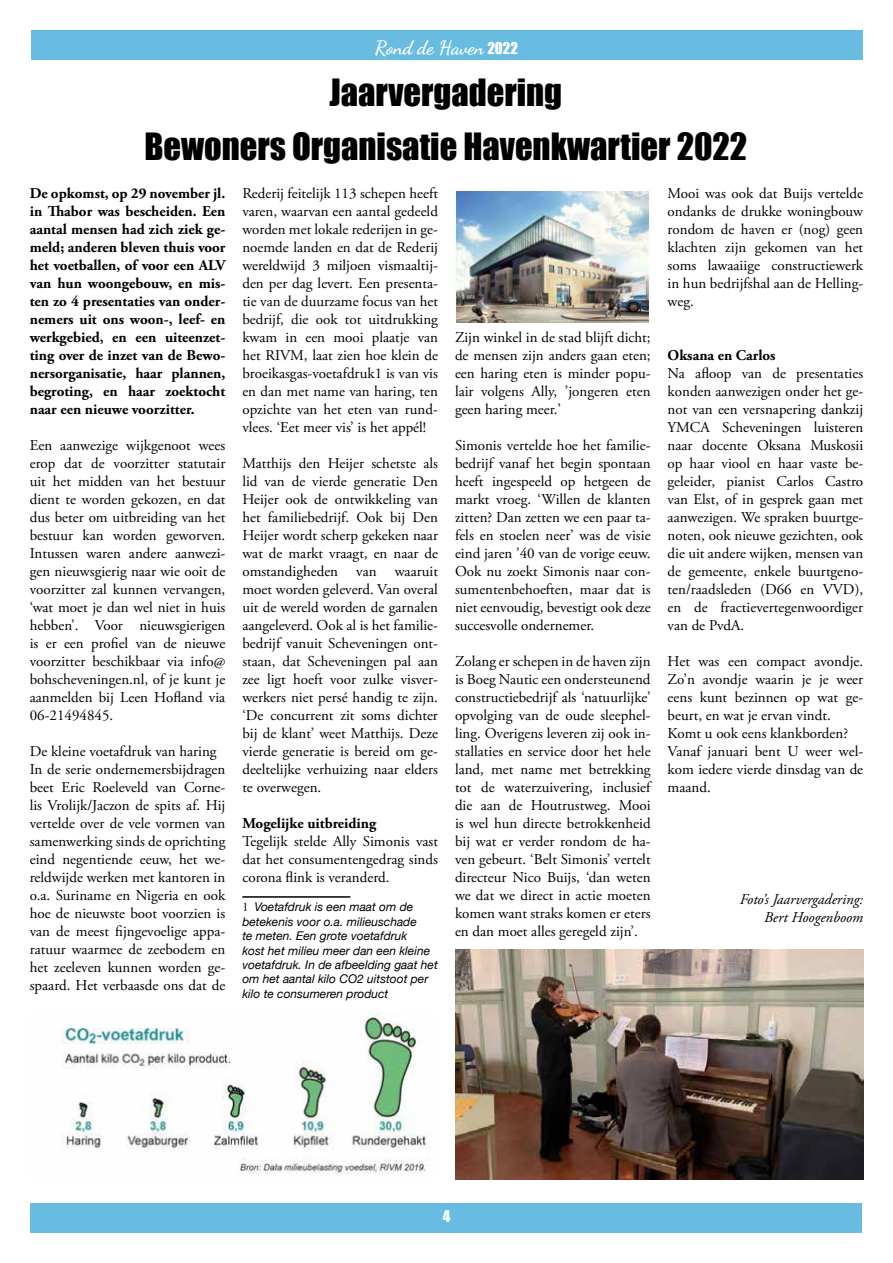
<style>
.page{position:relative;width:893px;height:1263px;background:#fff}
.page>*{position:absolute;margin:0;border:0;box-sizing:border-box;transform-origin:0 0}
.t1{font:34.5px/54px "Impact";color:#000;text-align:center}
.t2{font:19.5px "Dancing Script";color:#fff}
.t3{font:15px/18px "Adobe Garamond Pro";color:#000;text-align:justify}
.t4{font:700 15px/18px "Adobe Garamond Pro";color:#000;text-align:justify}
.t5{font:italic 15px/18px "Adobe Garamond Pro";color:#000;text-align:right}
.t6{font:15px "Impact";color:#fff}
.t7{font:italic 12px/14.4px "Helvetica Neue";color:#000}
.s1{font-family:"Impact";font-size:15px}
.s2{font-family:"Times New Roman";font-style:normal}
</style>
<div class="page">
<div style="left:31px;top:31px;width:831px;height:29px;background:#69bce1"></div>
<div style="left:31px;top:1203px;width:831px;height:29px;background:#69bce1"></div>
<hr style="left:242px;top:896px;width:108px;height:2px;background:#000">
<img style="left:455px;top:950px;width:408px;height:229px">
<img style="left:61px;top:1013px;width:370px;height:161px">
<img style="left:455px;top:191px;width:195px;height:132px">
<h2 class="t2" style="left:375px;top:33px;width:145px">Rond de Haven <span class="s1">2022</span></h2>
<h1 class="t1" style="left:144px;top:64px;width:604px">Jaarvergadering<br>Bewoners Organisatie Havenkwartier 2022</h1>
<p class="t4" style="left:30px;top:185px;width:197px">De opkomst, op 29 november jl. in Thabor was bescheiden. Een aantal mensen had zich ziek ge&shy;meld; anderen bleven thuis voor het voetballen, of voor een ALV van hun woongebouw, en mis&shy;ten zo 4 presentaties van onder&shy;nemers uit ons woon-, leef- en werkgebied, en een uiteenzet&shy;ting over de inzet van de Bewo&shy;nersorganisatie, haar plannen, begroting, en haar zoektocht naar een nieuwe voorzitter.</p>
<p class="t3" style="left:30px;top:437px;width:197px">Een aanwezige wijkgenoot wees erop dat de voorzitter statutair uit het midden van het bestuur dient te worden gekozen, en dat dus beter om uitbreiding van het bestuur kan worden geworven.<br>Intussen waren andere aanwezi&shy;gen nieuwsgierig naar wie ooit de voorzitter zal kunnen vervangen, ‘wat moet je dan wel niet in huis hebben’. Voor nieuwsgierigen is er een profiel van de nieuwe voorzitter beschikbaar via info@ bohscheveningen.nl, of je kunt je aanmelden bij Leen Hofland via 06-21494845.</p>
<p class="t3" style="left:30px;top:743px;width:197px;text-align:left">De kleine voetafdruk van haring<br>In de serie ondernemersbijdragen beet Eric Roeleveld van Corne&shy;lis Vrolijk/Jaczon de spits af. Hij vertelde over de vele vormen van samenwerking sinds de oprichting eind negentiende eeuw, het we&shy;reldwijde werken met kantoren in o.a. Suriname en Nigeria en ook hoe de nieuwste boot voorzien is van de meest fijngevoelige appa&shy;ratuur waarmee de zeebodem en het zeeleven kunnen worden ge&shy;spaard. Het verbaasde ons dat de</p>
<p class="t3" style="left:242px;top:185px;width:197px">Rederij feitelijk 113 schepen heeft varen, waarvan een aantal gedeeld worden met lokale rederijen in ge&shy;noemde landen en dat de Rederij wereldwijd 3 miljoen vismaaltij&shy;den per dag levert. Een presenta&shy;tie van de duurzame focus van het bedrijf, die ook tot uitdrukking kwam in een mooi plaatje van het RIVM, laat zien hoe klein de broeikasgas-voetafdruk1 is van vis en dan met name van haring, ten opzichte van het eten van rund&shy;vlees. ‘Eet meer vis’ is het appél!</p>
<p class="t3" style="left:242px;top:455px;width:197px">Matthijs den Heijer schetste als lid van de vierde generatie Den Heijer ook de ontwikkeling van het familiebedrijf. Ook bij Den Heijer wordt scherp gekeken naar wat de markt vraagt, en naar de omstandigheden van waaruit moet worden geleverd. Van overal uit de wereld worden de garnalen aangeleverd. Ook al is het familie&shy;bedrijf vanuit Scheveningen ont&shy;staan, dat Scheveningen pal aan zee ligt hoeft voor zulke visver&shy;werkers niet persé handig te zijn. ‘De concurrent zit soms dichter bij de klant’ weet Matthijs. Deze vierde generatie is bereid om ge&shy;deeltelijke verhuizing naar elders te overwegen.</p>
<p class="t4" style="left:242px;top:815px;width:135px">Mogelijke uitbreiding</p>
<p class="t3" style="left:242px;top:833px;width:197px">Tegelijk stelde Ally Simonis vast dat het consumentengedrag sinds corona flink is veranderd.</p>
<p class="t7" style="left:242px;top:900px;width:197px"><span class="s2">1</span> Voetafdruk is een maat om de betekenis voor o.a. milieuschade<br>te meten. Een grote voetafdruk<br>kost het milieu meer dan een kleine voetafdruk. In de afbeelding gaat het om het aantal kilo CO2 uitstoot per kilo te consumeren product</p>
<p class="t3" style="left:455px;top:329px;width:197px">Zijn winkel in de stad blijft dicht; de mensen zijn anders gaan eten; een haring eten is minder popu&shy;lair volgens Ally, ’jongeren eten geen haring meer.’</p>
<p class="t3" style="left:455px;top:437px;width:197px">Simonis vertelde hoe het familie&shy;bedrijf vanaf het begin spontaan heeft ingespeeld op hetgeen de markt vroeg. ‘Willen de klanten zitten? Dan zetten we een paar ta&shy;fels en stoelen neer’ was de visie eind jaren ’40 van de vorige eeuw.<br>Ook nu zoekt Simonis naar con&shy;sumentenbehoeften, maar dat is niet eenvoudig, bevestigt ook deze succesvolle ondernemer.</p>
<p class="t3" style="left:455px;top:653px;width:197px">Zolang er schepen in de haven zijn is Boeg Nautic een ondersteunend constructiebedrijf als ‘natuurlijke’ opvolging van de oude sleephel&shy;ling. Overigens leveren zij ook in&shy;stallaties en service door het hele land, met name met betrekking tot de waterzuivering, inclusief die aan de Houtrustweg. Mooi is wel hun directe betrokkenheid bij wat er verder rondom de ha&shy;ven gebeurt. ‘Belt Simonis’ vertelt directeur Nico Buijs, ‘dan weten we dat we direct in actie moeten komen want straks komen er eters en dan moet alles geregeld zijn’.</p>
<p class="t3" style="left:668px;top:185px;width:197px">Mooi was ook dat Buijs vertelde ondanks de drukke woningbouw rondom de haven er (nog) geen klachten zijn gekomen van het soms lawaaiige constructiewerk in hun bedrijfshal aan de Helling&shy;weg.</p>
<p class="t4" style="left:668px;top:347px;width:110px">Oksana en Carlos</p>
<p class="t3" style="left:668px;top:365px;width:197px">Na afloop van de presentaties konden aanwezigen onder het ge&shy;not van een versnapering dankzij YMCA Scheveningen luisteren naar docente Oksana Muskosii op haar viool en haar vaste be&shy;geleider, pianist Carlos Castro van Elst, of in gesprek gaan met aanwezigen. We spraken buurtge&shy;noten, ook nieuwe gezichten, ook die uit andere wijken, mensen van de gemeente, enkele buurtgeno&shy;ten/raadsleden (D66 en VVD), en de fractievertegenwoordiger van de PvdA.</p>
<p class="t3" style="left:668px;top:653px;width:197px;text-align:left">Het was een compact avondje.<br>Zo’n avondje waarin je je weer eens kunt bezinnen op wat ge&shy;beurt, en wat je ervan vindt.<br>Komt u ook eens klankborden?<br>Vanaf januari bent U weer wel&shy;kom iedere vierde dinsdag van de maand.</p>
<p class="t5" style="left:740px;top:890px;width:125px">Foto’s Jaarvergadering:<br>Bert Hoogenboom</p>
<p class="t6" style="left:443px;top:1204px;width:9px">4</p>
</div>
